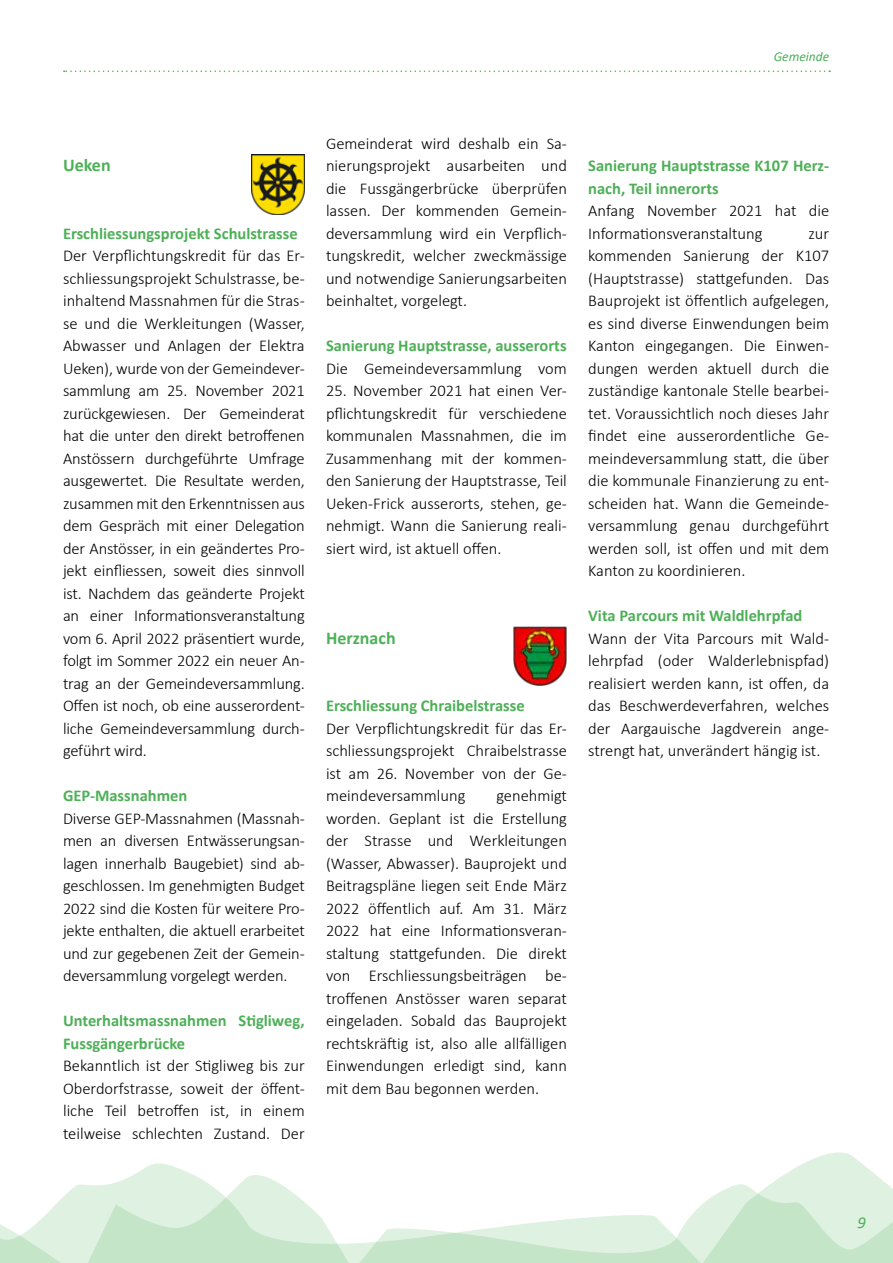
<style>
.page{position:relative;width:893px;height:1263px;background:#fff}
.page>*{position:absolute;margin:0;border:0;box-sizing:border-box;transform-origin:0 0}
.t1{font:700 18px "Calibri";color:#4db057}
.t2{font:300 16.5px/22.5px "Calibri";color:#000;text-align:justify}
.t3{font:700 16.5px/22.5px "Calibri";color:#4db057}
.t4{font:italic 16.5px "Calibri";color:#4db057}
.t5{font:italic 13.5px "Calibri";color:#4db057}
</style>
<div class="page">
<svg style="left:137px;top:1152px;width:736px;height:21px"></svg>
<svg style="left:0;top:1195px;width:66px;height:68px"></svg>
<svg style="left:66px;top:1173px;width:827px;height:90px"></svg>
<img style="left:251px;top:155px;width:53px;height:59px">
<img style="left:513px;top:627px;width:54px;height:59px">
<svg style="left:64px;top:70px;width:766px;height:2px"></svg>
<p class="t5" style="left:774px;top:47px;width:57px">Gemeinde</p>
<p class="t1" style="left:63px;top:152px;width:49px">Ueken</p>
<p class="t3" style="left:63px;top:222px;width:236px">Erschliessungsprojekt Schulstrasse</p>
<p class="t2" style="left:63px;top:244px;width:243px">Der Verpflichtungskredit für das Er&shy;schliessungsprojekt Schulstrasse, be&shy;inhaltend Massnahmen für die Stras&shy;se und die Werkleitungen (Wasser, Abwasser und Anlagen der Elektra Ueken), wurde von der Gemeindever&shy;sammlung am 25. November 2021 zurückgewiesen. Der Gemeinderat hat die unter den direkt betroffenen Anstössern durchgeführte Umfrage ausgewertet. Die Resultate werden, zusammen mit den Erkenntnissen aus dem Gespräch mit einer Delegation der Anstösser, in ein geändertes Pro&shy;jekt einfliessen, soweit dies sinnvoll ist. Nachdem das geänderte Projekt an einer Informationsveranstaltung vom 6. April 2022 präsentiert wurde, folgt im Sommer 2022 ein neuer An&shy;trag an der Gemeindeversammlung.<br>Offen ist noch, ob eine ausserordent&shy;liche Gemeindeversammlung durch&shy;geführt wird.</p>
<p class="t3" style="left:63px;top:784px;width:126px">GEP-Massnahmen</p>
<p class="t2" style="left:63px;top:807px;width:243px">Diverse GEP-Massnahmen (Massnah&shy;men an diversen Entwässerungsan&shy;lagen innerhalb Baugebiet) sind ab&shy;geschlossen. Im genehmigten Budget 2022 sind die Kosten für weitere Pro&shy;jekte enthalten, die aktuell erarbeitet und zur gegebenen Zeit der Gemein&shy;deversammlung vorgelegt werden.</p>
<p class="t3" style="left:63px;top:1009px;width:243px">Unterhaltsmassnahmen Stigliweg,<br>Fussgängerbrücke</p>
<p class="t2" style="left:63px;top:1054px;width:243px">Bekanntlich ist der Stigliweg bis zur Oberdorfstrasse, soweit der öffent&shy;liche Teil betroffen ist, in einem teilweise schlechten Zustand. Der</p>
<p class="t2" style="left:326px;top:132px;width:242px">Gemeinderat wird deshalb ein Sa&shy;nierungsprojekt ausarbeiten und die Fussgängerbrücke überprüfen lassen. Der kommenden Gemein&shy;deversammlung wird ein Verpflich&shy;tungskredit, welcher zweckmässige und notwendige Sanierungsarbeiten beinhaltet, vorgelegt.</p>
<p class="t3" style="left:326px;top:334px;width:242px">Sanierung Hauptstrasse, ausserorts</p>
<p class="t2" style="left:326px;top:357px;width:242px">Die Gemeindeversammlung vom</p>
<p class="t2" style="left:326px;top:379px;width:242px">25. November 2021 hat einen Ver&shy;pflichtungskredit für verschiedene kommunalen Massnahmen, die im Zusammenhang mit der kommen&shy;den Sanierung der Hauptstrasse, Teil Ueken-Frick ausserorts, stehen, ge&shy;nehmigt. Wann die Sanierung reali&shy;siert wird, ist aktuell offen.</p>
<p class="t1" style="left:326px;top:625px;width:71px">Herznach</p>
<p class="t3" style="left:326px;top:694px;width:200px">Erschliessung Chraibelstrasse</p>
<p class="t2" style="left:326px;top:717px;width:242px">Der Verpflichtungskredit für das Er&shy;schliessungsprojekt Chraibelstrasse ist am 26. November von der Ge&shy;meindeversammlung</p>
<p class="t2" style="left:326px;top:784px;width:242px;text-indent:170px">genehmigt worden. Geplant ist die Erstellung der Strasse und Werkleitungen (Wasser, Abwasser). Bauprojekt und Beitragspläne liegen seit Ende März 2022 öffentlich auf. Am 31. März 2022 hat eine Informationsveran&shy;staltung stattgefunden. Die direkt von Erschliessungsbeiträgen be&shy;troffenen Anstösser waren separat eingeladen. Sobald das Bauprojekt rechtskräftig ist, also alle allfälligen Einwendungen erledigt sind, kann mit dem Bau begonnen werden.</p>
<p class="t3" style="left:588px;top:154px;width:242px">Sanierung Hauptstrasse K107 Herz&shy;nach, Teil innerorts</p>
<p class="t2" style="left:588px;top:199px;width:242px">Anfang November 2021 hat die<br>Informationsveranstaltung</p>
<p class="t2" style="left:588px;top:222px;width:242px;text-indent:220px">zur kommenden Sanierung der K107 (Hauptstrasse) stattgefunden. Das Bauprojekt ist öffentlich aufgelegen, es sind diverse Einwendungen beim Kanton eingegangen. Die Einwen&shy;dungen werden aktuell durch die zuständige kantonale Stelle bearbei&shy;tet. Voraussichtlich noch dieses Jahr findet eine ausserordentliche Ge&shy;meindeversammlung statt, die über die kommunale Finanzierung zu ent&shy;scheiden hat. Wann die Gemeinde&shy;versammlung genau durchgeführt werden soll, ist offen und mit dem Kanton zu koordinieren.</p>
<p class="t3" style="left:588px;top:604px;width:216px">Vita Parcours mit Waldlehrpfad</p>
<p class="t2" style="left:588px;top:627px;width:242px">Wann der Vita Parcours mit Wald&shy;lehrpfad (oder Walderlebnispfad) realisiert werden kann, ist offen, da das Beschwerdeverfahren, welches der Aargauische Jagdverein ange&shy;strengt hat, unverändert hängig ist.</p>
<p class="t4" style="left:857px;top:1210px;width:10px">9</p>
</div>
